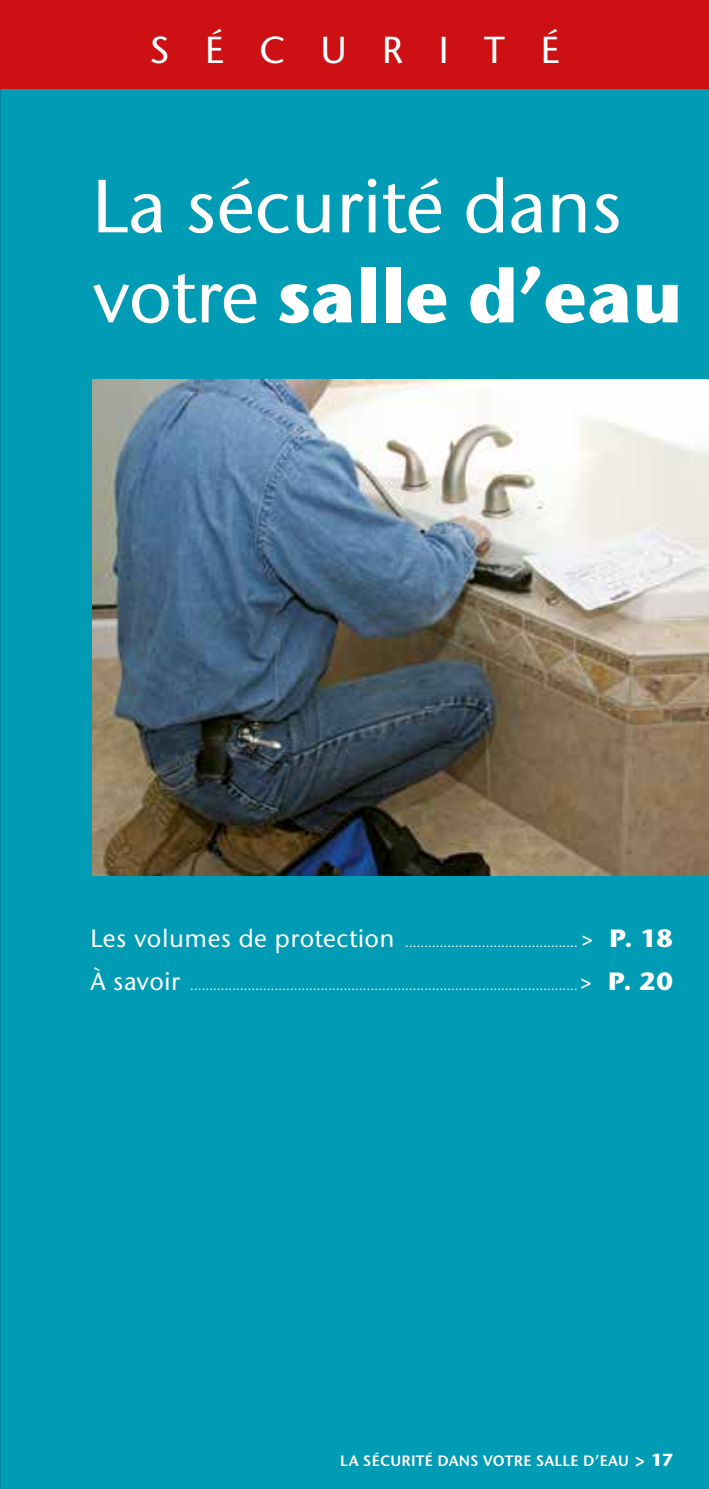
<style>
.page{position:relative;width:709px;height:1489px;background:#fff}
.page>*{position:absolute;margin:0;border:0;box-sizing:border-box;transform-origin:0 0}
.t1{font:500 75px/90px "Stone Sans ITC Std";color:#fff}
.t2{font:500 37.5px "Stone Sans ITC Std";letter-spacing:.95em;color:#fff}
.t3{font:600 15px "Stone Sans ITC Std";letter-spacing:.02em;color:#fff}
.t4{font:500 12.5px "Stone Sans ITC Std";color:#fff}
.s1{font-weight:700}
.s2{font-size:25px}
.s3{font-weight:700;font-size:25px}
.s4{font-weight:700;font-size:17.5px}
</style>
<div class="page">
<div style="left:0;top:0;width:709px;height:1488px;background:#009bb4"></div>
<div style="left:0;top:0;width:709px;height:89px;background:#cd1013"></div>
<img style="left:92px;top:379px;width:617px;height:496px">
<h2 class="t2" style="left:150px;top:27px;width:411px">SÉCURITÉ</h2>
<h1 class="t1" style="left:92px;top:161px;width:592px">La sécurité dans votre <span class="s1">salle d’eau</span></h1>
<p class="t4" style="left:90px;top:935px;width:584px"><span class="s2">Les volumes de protection</span> ............................................. <span class="s2">&gt;</span> <span class="s3">P. 18</span></p>
<p class="t4" style="left:90px;top:977px;width:584px"><span class="s2">À savoir</span> .....................................................................................................<span class="s2">&gt;</span> <span class="s3">P. 20</span></p>
<p class="t3" style="left:340px;top:1451px;width:335px">LA SÉCURITÉ DANS VOTRE SALLE D’EAU <span class="s4">&gt; 17</span></p>
</div>
